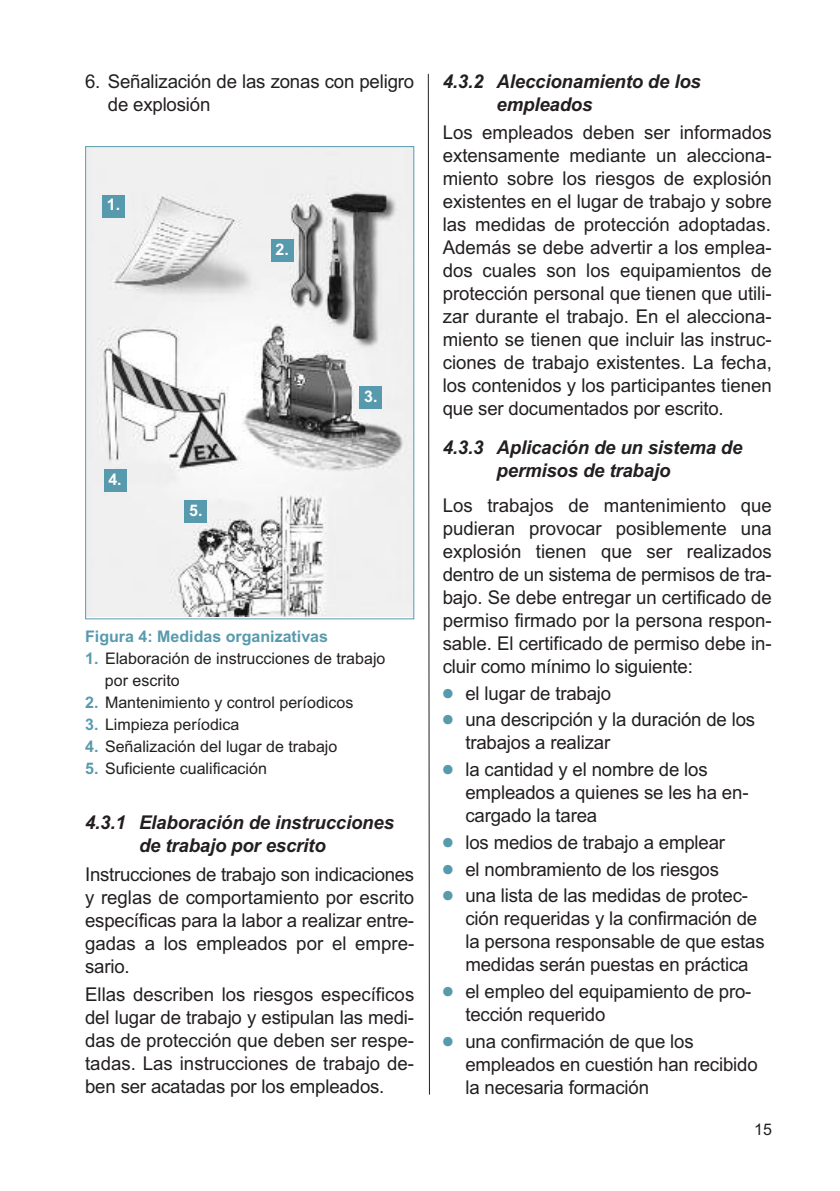
<style>
.page{position:relative;width:840px;height:1191px;background:#fff}
.page>*{position:absolute;margin:0;border:0;box-sizing:border-box;transform-origin:0 0}
.t1{font:19px/23px "Arial";letter-spacing:-.01em;color:#231f20}
.t2{font:italic 700 19px/23px "Arial";letter-spacing:-.01em;color:#231f20}
.t3{font:16px/22px "Arial";color:#231f20}
.t4{font:700 16px "Arial";color:#589aad}
.t5{font:700 16px "Arial";color:#fff}
.s1{font-weight:700;color:#589aad}
.s2{font-family:"Universal Newswith Comm Pi";color:#589aad}
</style>
<div class="page">
<svg style="left:427px;top:73px;width:3px;height:1022px"></svg>
<img style="left:87px;top:148px;width:325px;height:468px">
<div style="left:85px;top:146px;width:329px;height:473px;border:1px solid #589aad"></div>
<div style="left:102px;top:195px;width:23px;height:23px;background:#589aad"></div>
<div style="left:271px;top:239px;width:22px;height:23px;background:#589aad"></div>
<div style="left:104px;top:469px;width:22px;height:23px;background:#589aad"></div>
<div style="left:184px;top:500px;width:23px;height:23px;background:#589aad"></div>
<div style="left:359px;top:386px;width:23px;height:23px;background:#589aad"></div>
<p class="t1" style="left:108px;top:69px;width:308px;text-indent:-23px">6. Señalización de las zonas con peligro de explosión</p>
<p class="t5" style="left:107px;top:195px;width:15px">1.</p>
<p class="t5" style="left:275px;top:240px;width:15px">2.</p>
<p class="t5" style="left:108px;top:470px;width:15px">4.</p>
<p class="t5" style="left:189px;top:501px;width:15px">5.</p>
<p class="t5" style="left:364px;top:387px;width:15px">3.</p>
<p class="t4" style="left:85px;top:627px;width:244px">Figura 4: Medidas organizativas</p>
<p class="t3" style="left:105px;top:648px;width:282px;text-indent:-20px"><span class="s1">1.</span> Elaboración de instrucciones de trabajo por escrito</p>
<p class="t3" style="left:85px;top:692px;width:269px"><span class="s1">2.</span> Mantenimiento y control períodicos</p>
<p class="t3" style="left:85px;top:714px;width:156px"><span class="s1">3.</span> Limpieza períodica</p>
<p class="t3" style="left:85px;top:736px;width:253px"><span class="s1">4.</span> Señalización del lugar de trabajo</p>
<p class="t3" style="left:85px;top:758px;width:183px"><span class="s1">5.</span> Suficiente cualificación</p>
<p class="t2" style="left:139px;top:811px;width:256px;text-indent:-54px">4.3.1 Elaboración de instrucciones de trabajo por escrito</p>
<p class="t1" style="left:85px;top:862px;width:330px;text-align:justify">Instrucciones de trabajo son indicaciones y reglas de comportamiento por escrito específicas para la labor a realizar entre&shy;gadas a los empleados por el empre&shy;sario.</p>
<p class="t1" style="left:85px;top:983px;width:330px;text-align:justify">Ellas describen los riesgos específicos del lugar de trabajo y estipulan las medi&shy;das de protección que deben ser respe&shy;tadas. Las instrucciones de trabajo de&shy;ben ser acatadas por los empleados.</p>
<p class="t2" style="left:496px;top:69px;width:206px;text-indent:-54px">4.3.2 Aleccionamiento de los empleados</p>
<p class="t1" style="left:442px;top:121px;width:330px;text-align:justify">Los empleados deben ser informados extensamente mediante un alecciona&shy;miento sobre los riesgos de explosión existentes en el lugar de trabajo y sobre las medidas de protección adoptadas.<br>Además se debe advertir a los emplea&shy;dos cuales son los equipamientos de protección personal que tienen que utili&shy;zar durante el trabajo. En el alecciona&shy;miento se tienen que incluir las instruc&shy;ciones de trabajo existentes. La fecha, los contenidos y los participantes tienen que ser documentados por escrito.</p>
<p class="t2" style="left:496px;top:436px;width:247px;text-indent:-54px">4.3.3 Aplicación de un sistema de permisos de trabajo</p>
<p class="t1" style="left:442px;top:494px;width:330px;text-align:justify">Los trabajos de mantenimiento que pudieran provocar posiblemente una explosión tienen que ser realizados dentro de un sistema de permisos de tra&shy;bajo. Se debe entregar un certificado de permiso firmado por la persona respon&shy;sable. El certificado de permiso debe in&shy;cluir como mínimo lo siguiente:</p>
<p class="t1" style="left:442px;top:681px;width:170px"><span class="s2">●</span> el lugar de trabajo</p>
<p class="t1" style="left:465px;top:708px;width:291px;text-indent:-23px"><span class="s2">●</span> una descripción y la duración de los trabajos a realizar</p>
<p class="t1" style="left:465px;top:758px;width:284px;text-indent:-23px"><span class="s2">●</span> la cantidad y el nombre de los empleados a quienes se les ha en&shy;cargado la tarea</p>
<p class="t1" style="left:442px;top:830px;width:284px"><span class="s2">●</span> los medios de trabajo a emplear</p>
<p class="t1" style="left:442px;top:857px;width:278px"><span class="s2">●</span> el nombramiento de los riesgos</p>
<p class="t1" style="left:465px;top:884px;width:301px;text-indent:-23px"><span class="s2">●</span> una lista de las medidas de protec&shy;ción requeridas y la confirmación de la persona responsable de que estas medidas serán puestas en práctica</p>
<p class="t1" style="left:465px;top:979px;width:287px;text-indent:-23px"><span class="s2">●</span> el empleo del equipamiento de pro&shy;tección requerido</p>
<p class="t1" style="left:465px;top:1029px;width:293px;text-indent:-23px"><span class="s2">●</span> una confirmación de que los empleados en cuestión han recibido la necesaria formación</p>
<p class="t3" style="left:753px;top:1118px;width:19px">15</p>
</div>
